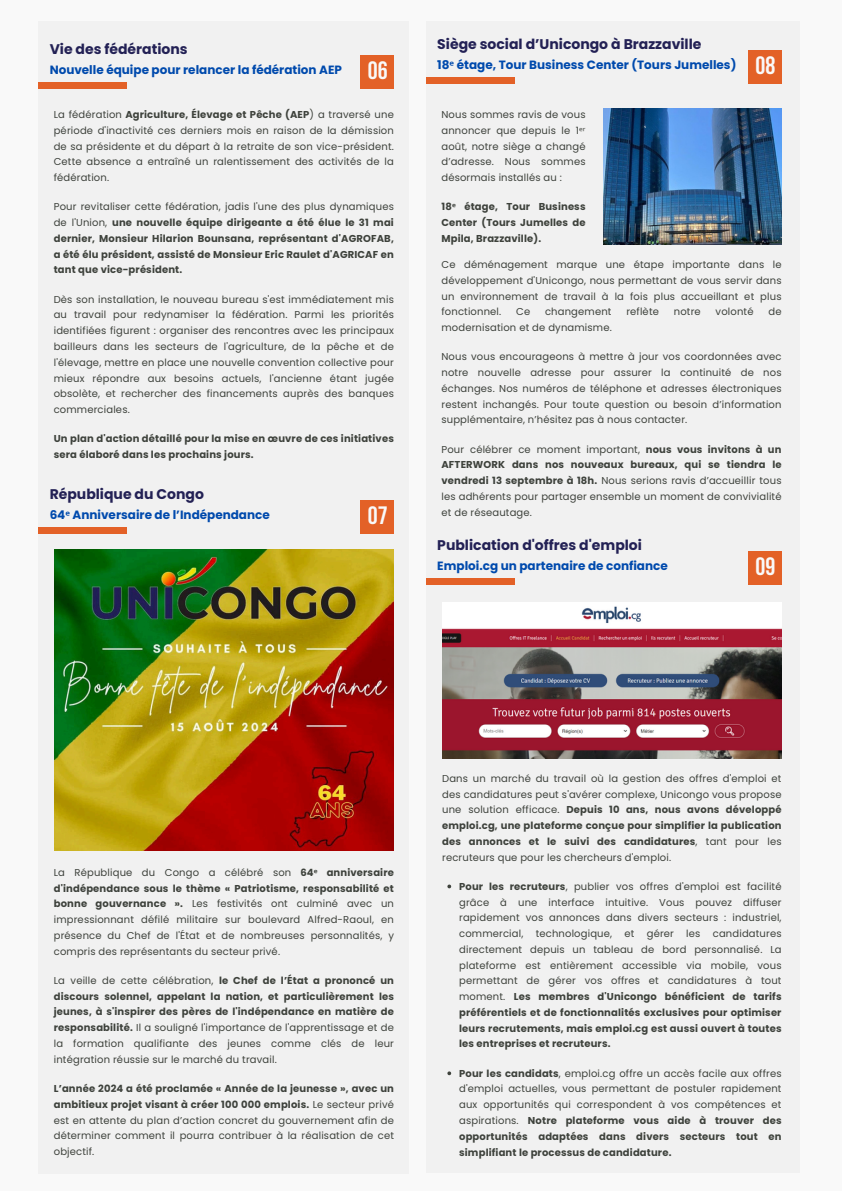
<style>
.page{position:relative;width:842px;height:1191px;background:#fff}
.page>*{position:absolute;margin:0;border:0;box-sizing:border-box;transform-origin:0 0}
.t1{font:700 25px "Bebas Neue";color:#f9f9f9}
.t2{font:700 14px "Poppins";color:#232155}
.t3{font:700 12px "Poppins";color:#004aad}
.t4{font:10px/15.8px "Poppins";letter-spacing:.015em;color:#3e423c;text-align:justify}
.t5{font:700 10px/15.8px "Poppins";letter-spacing:.015em;color:#3e423c;text-align:justify}
.s1{font-family:"Noto Sans"}
.s2{font-weight:700}
.s3{font-weight:400}
.s4{font-family:"Noto Sans";font-weight:700}
</style>
<div class="page">
<div style="left:0;top:0;width:842px;height:1190px;background:#f9f9f9"></div>
<div style="left:426px;top:22px;width:373px;height:1150px;background:#f1f1f1"></div>
<div style="left:39px;top:22px;width:370px;height:1151px;background:#f1f1f1"></div>
<div style="left:748px;top:551px;width:34px;height:33px;background:#e36127"></div>
<div style="left:426px;top:578px;width:89px;height:6px;background:#e36127"></div>
<div style="left:360px;top:501px;width:34px;height:33px;background:#e36127"></div>
<div style="left:39px;top:527px;width:88px;height:7px;background:#e36127"></div>
<div style="left:360px;top:56px;width:34px;height:33px;background:#e36127"></div>
<div style="left:39px;top:83px;width:88px;height:6px;background:#e36127"></div>
<img style="left:442px;top:603px;width:340px;height:155px">
<div style="left:748px;top:51px;width:34px;height:33px;background:#e36127"></div>
<div style="left:426px;top:77px;width:89px;height:7px;background:#e36127"></div>
<img style="left:604px;top:109px;width:178px;height:136px">
<img style="left:55px;top:549px;width:338px;height:301px">
<svg style="left:447px;top:884px;width:4px;height:4px"></svg>
<svg style="left:447px;top:1071px;width:4px;height:4px"></svg>
<p class="t2" style="left:437px;top:34px;width:266px">Siège social d’Unicongo à Brazzaville</p>
<p class="t3" style="left:437px;top:56px;width:301px">18<span class="s1">ᵉ</span> étage, Tour Business Center (Tours Jumelles)</p>
<h1 class="t2" style="left:50px;top:39px;width:140px">Vie des fédérations</h1>
<h2 class="t3" style="left:50px;top:61px;width:294px">Nouvelle équipe pour relancer la fédération AEP</h2>
<p class="t1" style="left:755px;top:55px;width:21px">08</p>
<h3 class="t1" style="left:368px;top:61px;width:21px">06</h3>
<p class="t4" style="left:54px;top:107px;width:342px">La fédération <span class="s2">Agriculture, Élevage et Pêche (AEP</span>) a traversé une période d'inactivité ces derniers mois en raison de la démission de sa présidente et du départ à la retraite de son vice-président.<br>Cette absence a entraîné un ralentissement des activités de la fédération.</p>
<p class="t5" style="left:54px;top:199px;width:342px"><span class="s3">Pour revitaliser cette fédération, jadis l'une des plus dynamiques de l'Union,</span> une nouvelle équipe dirigeante a été élue le 31 mai dernier, Monsieur Hilarion Bounsana, représentant d'AGROFAB, a été élu président, assisté de Monsieur Eric Raulet d'AGRICAF en tant que vice-président.</p>
<h1 class="t4" style="left:54px;top:291px;width:342px">Dès son installation, le nouveau bureau s'est immédiatement mis au travail pour redynamiser la fédération. Parmi les priorités identifiées figurent : organiser des rencontres avec les principaux bailleurs dans les secteurs de l'agriculture, de la pêche et de l'élevage, mettre en place une nouvelle convention collective pour mieux répondre aux besoins actuels, l'ancienne étant jugée obsolète, et rechercher des financements auprès des banques commerciales.</h1>
<h2 class="t5" style="left:54px;top:431px;width:342px">Un plan d'action détaillé pour la mise en œuvre de ces initiatives sera élaboré dans les prochains jours.</h2>
<p class="t2" style="left:50px;top:484px;width:156px">République du Congo</p>
<p class="t3" style="left:50px;top:506px;width:222px">64<span class="s1">ᵉ</span> Anniversaire de l’Indépendance</p>
<p class="t1" style="left:368px;top:505px;width:21px">07</p>
<p class="t4" style="left:441px;top:107px;width:146px">Nous sommes ravis de vous annoncer que depuis le 1<span class="s1">ᵉʳ </span>août, notre siège a changé d’adresse. Nous sommes désormais installés au :</p>
<p class="t5" style="left:441px;top:199px;width:146px">18<span class="s1">ᵉ</span> étage, Tour Business Center (Tours Jumelles de Mpila, Brazzaville).</p>
<h2 class="t4" style="left:441px;top:256px;width:342px">Ce déménagement marque une étape importante dans le développement d'Unicongo, nous permettant de vous servir dans un environnement de travail à la fois plus accueillant et plus fonctionnel.</h2>
<h2 class="t4" style="left:516px;top:304px;width:16px">Ce</h2>
<h2 class="t4" style="left:545px;top:304px;width:68px">changement</h2>
<h2 class="t4" style="left:626px;top:304px;width:34px">reflète</h2>
<h2 class="t4" style="left:674px;top:304px;width:28px">notre</h2>
<h2 class="t4" style="left:716px;top:304px;width:39px">volonté</h2>
<h2 class="t4" style="left:768px;top:304px;width:15px">de</h2>
<h2 class="t4" style="left:441px;top:319px;width:172px">modernisation et de dynamisme.</h2>
<p class="t4" style="left:441px;top:349px;width:342px">Nous vous encourageons à mettre à jour vos coordonnées avec notre nouvelle adresse pour assurer la continuité de nos échanges. Nos numéros de téléphone et adresses électroniques restent inchangés. Pour toute question ou besoin d’information supplémentaire, n’hésitez pas à nous contacter.</p>
<p class="t4" style="left:441px;top:441px;width:342px">Pour célébrer ce moment important, <span class="s2">nous vous invitons à un AFTERWORK dans nos nouveaux bureaux, qui se tiendra le vendredi 13 septembre à 18h.</span> Nous serions ravis d’accueillir tous les adhérents pour partager ensemble un moment de convivialité et de réseautage.</p>
<p class="t2" style="left:437px;top:535px;width:206px">Publication d'offres d'emploi</p>
<h2 class="t3" style="left:437px;top:557px;width:232px">Emploi.cg un partenaire de confiance</h2>
<h1 class="t1" style="left:755px;top:556px;width:21px">09</h1>
<p class="t4" style="left:54px;top:864px;width:342px">La République du Congo a célébré son <span class="s2">64</span><span class="s4">ᵉ</span> <span class="s2">anniversaire d'indépendance sous le thème « Patriotisme, responsabilité et bonne gouvernance ».</span> Les festivités ont culminé avec un impressionnant défilé militaire sur boulevard Alfred-Raoul, en présence du Chef de l'État et de nombreuses personnalités, y compris des représentants du secteur privé.</p>
<p class="t4" style="left:54px;top:972px;width:342px">La veille de cette célébration, <span class="s2">le Chef de l’État a prononcé un discours solennel, appelant la nation, et particulièrement les jeunes, à s'inspirer des pères de l'indépendance en matière de responsabilité.</span> Il a souligné l'importance de l'apprentissage et de la formation qualifiante des jeunes comme clés de leur intégration réussie sur le marché du travail.</p>
<p class="t4" style="left:54px;top:1080px;width:342px"><span class="s2">L’année 2024 a été proclamée « Année de la jeunesse », avec un ambitieux projet visant à créer 100 000 emplois.</span> Le secteur privé est en attente du plan d’action concret du gouvernement afin de déterminer comment il pourra contribuer à la réalisation de cet objectif.</p>
<h3 class="t4" style="left:442px;top:770px;width:341px">Dans un marché du travail où la gestion des offres d'emploi et des candidatures peut s'avérer complexe, Unicongo vous propose une solution efficace. <span class="s2">Depuis 10 ans, nous avons développé emploi.cg, une plateforme conçue pour simplifier la publication des annonces et le suivi des candidatures</span>, tant pour les recruteurs que pour les chercheurs d'emploi.</h3>
<p class="t4" style="left:459px;top:878px;width:324px"><span class="s2">Pour les recruteurs</span>, publier vos offres d'emploi est facilité grâce à une interface intuitive. Vous pouvez diffuser rapidement vos annonces dans divers secteurs : industriel, commercial, technologique, et gérer les candidatures directement depuis un tableau de bord personnalisé. La plateforme est entièrement accessible via mobile, vous permettant de gérer vos offres et candidatures à tout moment. <span class="s2">Les membres d'Unicongo bénéficient de tarifs préférentiels et de fonctionnalités exclusives pour optimiser leurs recrutements, mais emploi.cg est aussi ouvert à toutes les entreprises et recruteurs.</span></p>
<p class="t4" style="left:459px;top:1065px;width:324px"><span class="s2">Pour les candidats</span>, emploi.cg offre un accès facile aux offres d'emploi actuelles, vous permettant de postuler rapidement aux opportunités qui correspondent à vos compétences et aspirations. <span class="s2">Notre plateforme vous aide à trouver des opportunités adaptées dans divers secteurs tout en simplifiant le processus de candidature.</span></p>
</div>
